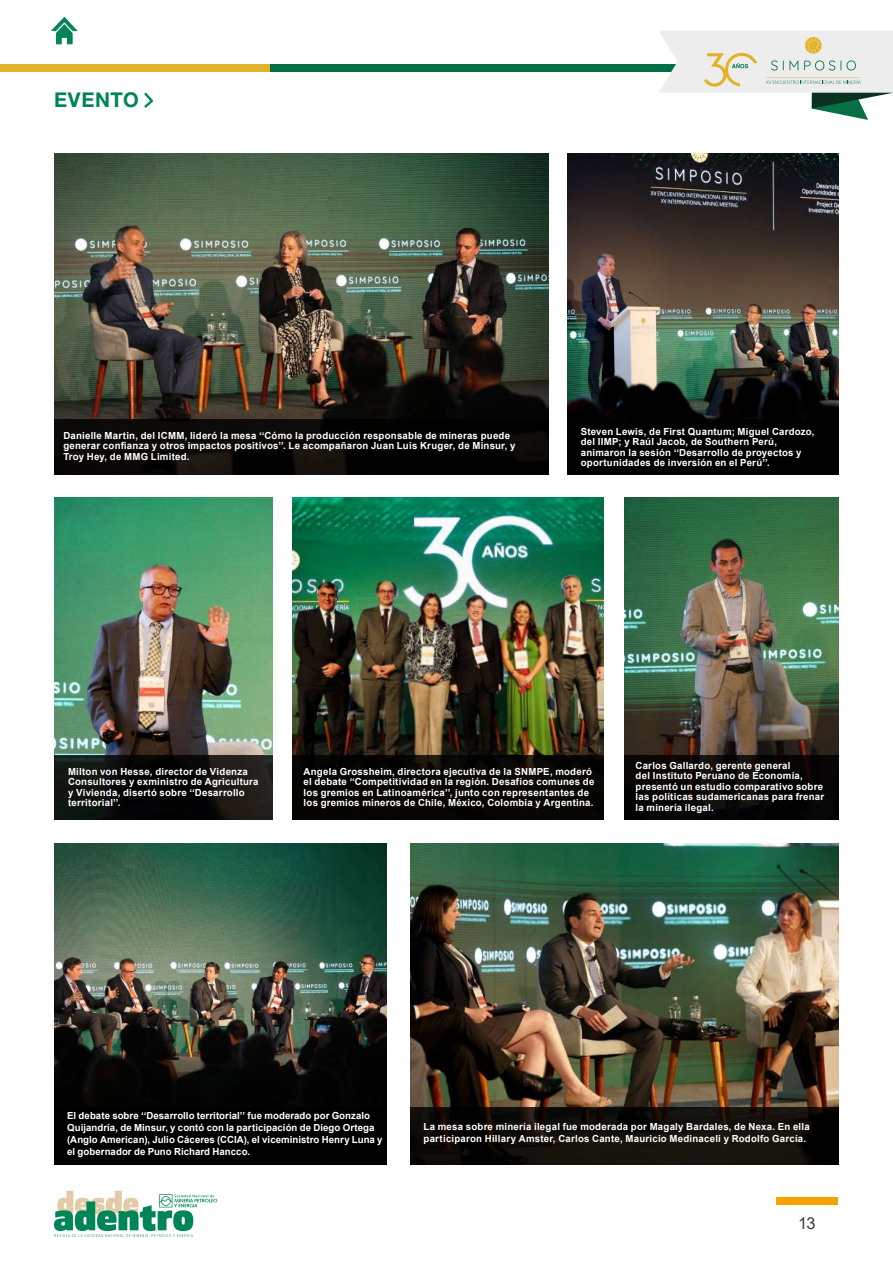
<style>
.page{position:relative;width:893px;height:1263px;background:#fff}
.page>*{position:absolute;margin:0;border:0;box-sizing:border-box;transform-origin:0 0}
.t1{font:700 20.4px "Helvetica Neue LT Std";letter-spacing:.03em;color:#008656}
.t2{font:16.5px "Arial";color:#3c3c3b}
.t3{font:700 9.75px/10.5px "Arial";letter-spacing:.025em;color:#fff}
.t4{font:700 9.75px/12px "Arial";letter-spacing:.005em;color:#fff}
</style>
<div class="page">
<div style="left:776px;top:1197px;width:62px;height:8px;background:#f6a300"></div>
<svg style="left:54px;top:1191px;width:163px;height:46px"></svg>
<svg style="left:51px;top:17px;width:27px;height:28px"></svg>
<div style="left:270px;top:64px;width:623px;height:8px;background:#007146"></div>
<div style="left:0;top:64px;width:270px;height:8px;background:#e2b328"></div>
<svg style="left:659px;top:31px;width:234px;height:89px"></svg>
<img style="left:54px;top:153px;width:495px;height:266px">
<img style="left:567px;top:153px;width:272px;height:266px">
<img style="left:410px;top:843px;width:429px;height:264px">
<img style="left:54px;top:843px;width:333px;height:264px">
<img style="left:54px;top:498px;width:218px;height:257px">
<img style="left:293px;top:498px;width:311px;height:257px">
<img style="left:625px;top:498px;width:214px;height:257px">
<svg style="left:54px;top:419px;width:495px;height:55px;background:#080605"></svg>
<div style="left:567px;top:419px;width:272px;height:55px;background:#000"></div>
<svg style="left:54px;top:755px;width:218px;height:64px;background:#0f0f0d"></svg>
<div style="left:54px;top:1107px;width:333px;height:57px;background:#000"></div>
<svg style="left:410px;top:1107px;width:429px;height:57px;background:#110c08"></svg>
<div style="left:293px;top:755px;width:311px;height:64px;background:#080604"></div>
<svg style="left:625px;top:755px;width:214px;height:64px;background:#080605"></svg>
<svg style="left:144px;top:92px;width:9px;height:16px"></svg>
<h1 class="t1" style="left:54px;top:87px;width:86px">EVENTO</h1>
<p class="t3" style="left:63px;top:430px;width:454px">Danielle Martin, del ICMM, lideró la mesa ‘‘Cómo la producción responsable de mineras puede generar confianza y otros impactos positivos’’. Le acompañaron Juan Luis Kruger, de Minsur, y<br>Troy Hey, de MMG Limited.</p>
<p class="t3" style="left:581px;top:426px;width:235px">Steven Lewis, de First Quantum; Miguel Cardozo, del IIMP; y Raúl Jacob, de Southern Perú, animaron la sesión ‘‘Desarrollo de proyectos y oportunidades de inversión en el Perú’’.</p>
<p class="t3" style="left:68px;top:766px;width:192px">Milton von Hesse, director de Videnza Consultores y exministro de Agricultura y Vivienda, disertó sobre ‘‘Desarrollo territorial’’.</p>
<p class="t3" style="left:304px;top:766px;width:292px">Angela Grossheim, directora ejecutiva de la SNMPE, moderó el debate ‘‘Competitividad en la región. Desafíos comunes de los gremios en Latinoamérica’’, junto con representantes de los gremios mineros de Chile, México, Colombia y Argentina.</p>
<p class="t3" style="left:636px;top:760px;width:190px">Carlos Gallardo, gerente general<br>del Instituto Peruano de Economía, presentó un estudio comparativo sobre las políticas sudamericanas para frenar la minería ilegal.</p>
<p class="t4" style="left:67px;top:1110px;width:317px">El debate sobre ‘‘Desarrollo territorial’’ fue moderado por Gonzalo Quijandría, de Minsur, y contó con la participación de Diego Ortega (Anglo American), Julio Cáceres (CCIA), el viceministro Henry Luna y el gobernador de Puno Richard Hancco.</p>
<p class="t3" style="left:423px;top:1121px;width:388px;line-height:12px">La mesa sobre minería ilegal fue moderada por Magaly Bardales, de Nexa. En ella participaron Hillary Amster, Carlos Cante, Mauricio Medinaceli y Rodolfo García.</p>
<h2 class="t2" style="left:798px;top:1212px;width:19px">13</h2>
</div>
